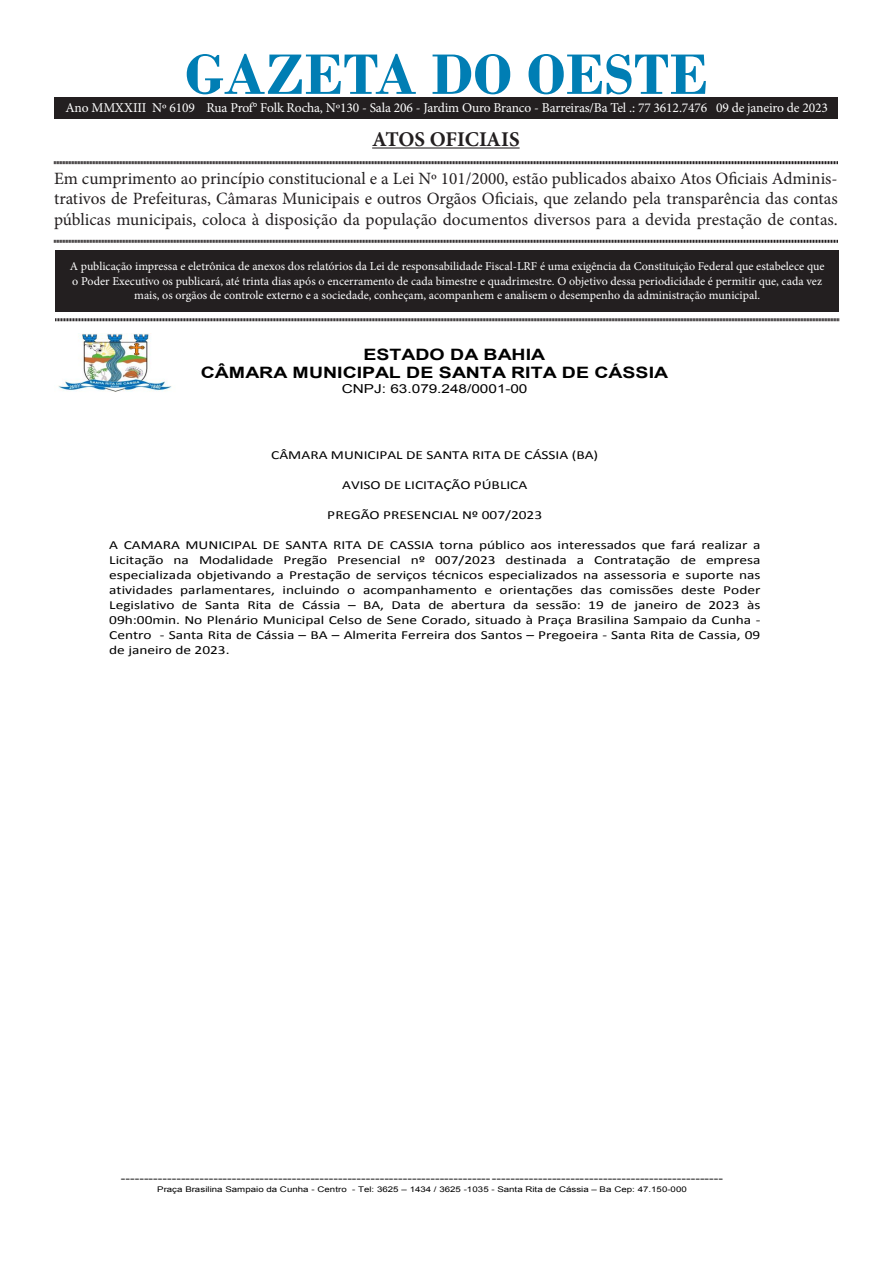
<style>
.page{position:relative;width:893px;height:1263px;background:#fff}
.page>*{position:absolute;margin:0;border:0;box-sizing:border-box;transform-origin:0 0}
.t1{font:700 60px "Bodoni";color:#007eb4}
.t2{font:700 21px "Minion Pro";letter-spacing:-.005em;color:#231f20}
.t3{font:17.25px/20.7px "Minion Pro";color:#231f20;text-align:justify}
.t4{font:700 15.75px/18px "Arial";color:#000;scale:1.25 1}
.t5{font:13.5px "Minion Pro";letter-spacing:-.01em;color:#fff}
.t6{font:12.3px/15px "Calibri";color:#000;text-align:justify;scale:1.25 1}
.t7{font:12.3px "Arial";color:#000;scale:1.25 1}
.t8{font:12px/14.4px "Minion Pro";color:#fff;text-align:center}
.t9{font:11.1px "Arial";color:#000;scale:1.25 1}
.t10{font:7.8px "Arial";color:#000;scale:1.25 1}
.s1{font-style:inherit}
</style>
<div class="page">
<div style="left:55px;top:250px;width:784px;height:61px;background:#231f20"></div>
<hr style="left:372px;top:147px;width:148px;height:2px;background:#231f20">
<svg style="left:54px;top:161px;width:784px;height:4px;background:#908e8e"></svg>
<svg style="left:54px;top:239px;width:784px;height:4px;background:#908e8e"></svg>
<svg style="left:55px;top:318px;width:784px;height:4px;background:#908e8e"></svg>
<div style="left:54px;top:98px;width:784px;height:20px;background:#231f20"></div>
<img style="left:58px;top:333px;width:114px;height:59px">
<p class="t1" style="left:185px;top:39px;width:525px">GAZETA DO OESTE</p>
<p class="t2" style="left:372px;top:124px;width:149px">ATOS OFICIAIS</p>
<p class="t3" style="left:54px;top:168px;width:785px">Em cumprimento ao princípio constitucional e a Lei Nº 101/2000, estão publicados abaixo Atos Oficiais Adminis&shy;trativos de Prefeituras, Câmaras Municipais e outros Orgãos Oficiais, que zelando pela transparência das contas públicas municipais, coloca à disposição da população documentos diversos para a devida prestação de contas.</p>
<p class="t8" style="left:70px;top:259px;width:756px">A publicação impressa e eletrônica de anexos dos relatórios da Lei de responsabilidade Fiscal-LRF é uma exigência da Constituição Federal que estabelece que o Poder Executivo os publicará, até trinta dias após o encerramento de cada bimestre e quadrimestre. O objetivo dessa periodicidade é permitir que, cada vez mais, os orgãos de controle externo e a sociedade, conheçam, acompanhem e analisem o desempenho da administração municipal.</p>
<p class="t5" style="left:65px;top:98px;width:764px">Ano MMXXIII Nº 6109 Rua Prof° Folk Rocha, Nº130 - Sala 206 - Jardim Ouro Branco - Barreiras/Ba Tel .: 77 3612.7476 09 de janeiro de 2023</p>
<p class="t4" style="left:201px;top:346px;width:376px;text-indent:163px">ESTADO DA BAHIA<br>CÂMARA MUNICIPAL DE SANTA RITA DE CÁSSIA</p>
<p class="t7" style="left:342px;top:381px;width:150px">CNPJ: 63.079.248/0001-00</p>
<p class="t6" style="left:271px;top:447px;width:263px">CÂMARA MUNICIPAL DE SANTA RITA DE CÁSSIA (BA)</p>
<p class="t6" style="left:342px;top:477px;width:150px">AVISO DE LICITAÇÃO PÚBLICA</p>
<p class="t6" style="left:327px;top:507px;width:173px">PREGÃO PRESENCIAL Nº 007/2023</p>
<p class="t6" style="left:109px;top:537px;width:523px">A CAMARA MUNICIPAL DE SANTA RITA DE CASSIA torna público aos interessados que fará realizar a Licitação na Modalidade Pregão Presencial nº 007/2023 destinada a Contratação de empresa especializada objetivando a Prestação de serviços técnicos especializados na assessoria e suporte nas atividades parlamentares, incluindo o acompanhamento e orientações das comissões deste Poder Legislativo de Santa Rita de Cássia – BA, Data de abertura da sessão: 19 de janeiro de 2023 às 09h:00min. No Plenário Municipal Celso de Sene Corado, situado à Praça Brasilina Sampaio da Cunha - Centro - Santa Rita de Cássia – BA – Almerita Ferreira dos Santos – Pregoeira - Santa Rita de Cassia, 09 de janeiro de 2023.</p>
<p class="t9" style="left:121px;top:1170px;width:483px">----------------------------------------------------------------------------------------------------------------------------------</p>
<p class="t10" style="left:157px;top:1184px;width:425px">Praça Brasilina Sampaio da Cunha - Centro - Tel: 3625 <span class="s1">–</span> 1434 / 3625 -1035 - Santa Rita de Cássia <span class="s1">–</span> Ba Cep: 47.150-000</p>
</div>
